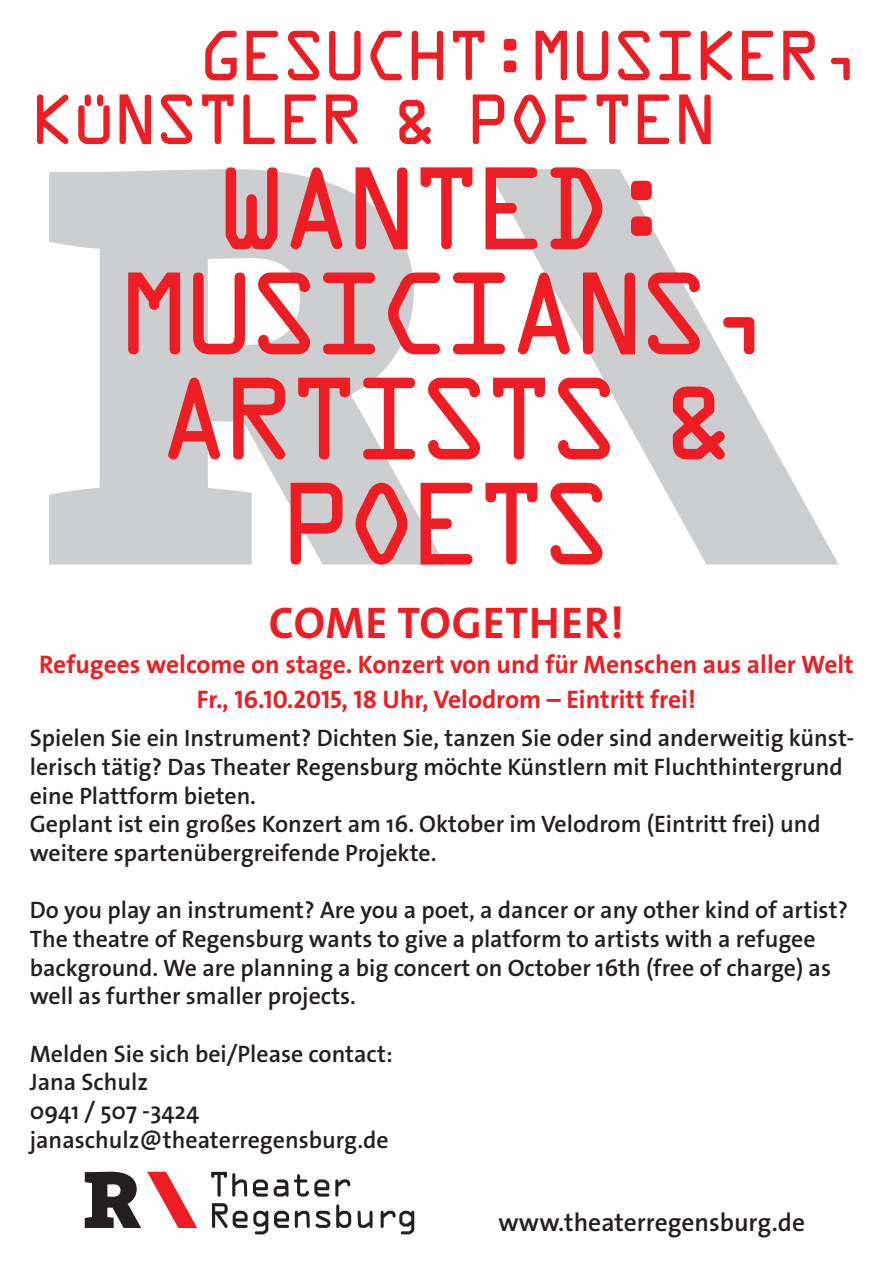
<style>
.page{position:relative;width:893px;height:1263px;background:#fff}
.page>*{position:absolute;margin:0;border:0;box-sizing:border-box;transform-origin:0 0}
.t1{font:105.15px/105.1px "OCRA Std";letter-spacing:-.1em;color:#ee1d23;text-align:center}
.t2{font:63.75px/63.8px "OCRA Std";letter-spacing:-.07em;color:#ee1d23}
.t3{font:700 44.55px "The Sans Os F";letter-spacing:.02em;color:#ee1d23}
.t4{font:700 25.5px/35.1px "The Sans Os F";color:#ee1d23;text-align:center}
.t5{font:600 25.5px "The Sans Os F";color:#231f20}
.t6{font:600 23.85px/28.7px "The Sans Os F";color:#231f20}
</style>
<div class="page">
<svg style="left:85px;top:1172px;width:56px;height:56px"></svg>
<svg style="left:147px;top:1172px;width:50px;height:56px"></svg>
<svg style="left:211px;top:1172px;width:36px;height:24px"></svg>
<svg style="left:253px;top:1179px;width:15px;height:17px"></svg>
<svg style="left:274px;top:1174px;width:55px;height:22px"></svg>
<svg style="left:335px;top:1179px;width:15px;height:17px"></svg>
<svg style="left:212px;top:1203px;width:56px;height:31px"></svg>
<svg style="left:274px;top:1211px;width:15px;height:17px"></svg>
<svg style="left:295px;top:1211px;width:15px;height:17px"></svg>
<svg style="left:316px;top:1211px;width:14px;height:17px"></svg>
<svg style="left:336px;top:1204px;width:15px;height:24px"></svg>
<svg style="left:358px;top:1211px;width:15px;height:17px"></svg>
<svg style="left:381px;top:1211px;width:33px;height:23px"></svg>
<svg style="left:49px;top:169px;width:396px;height:395px;fill:#cdced0"></svg>
<svg style="left:487px;top:169px;width:351px;height:395px"></svg>
<h2 class="t2" style="left:30px;top:30px;width:835px;text-indent:168px">GESUCHT:MUSIKER,<br>KÜNSTLER &amp; POETE</h2>
<h2 class="t2" style="left:672px;top:94px;width:47px">N</h2>
<h1 class="t1" style="left:116px;top:166px;width:662px">WANTED:<br>MUSICIANS,<br>ARTISTS &amp;<br>POETS</h1>
<h3 class="t3" style="left:269px;top:594px;width:357px">Come together!</h3>
<p class="t4" style="left:39px;top:647px;width:816px">Refugees welcome on stage. Konzert von und für Menschen aus aller Welt<br>Fr., 16.10.2015, 18 Uhr, Velodrom – Eintritt frei!</p>
<p class="t6" style="left:30px;top:724px;width:826px">Spielen Sie ein Instrument? Dichten Sie, tanzen Sie oder sind anderweitig künst&shy;lerisch tätig? Das Theater Regensburg möchte Künstlern mit Fluchthintergrund eine Plattform bieten.<br>Geplant ist ein großes Konzert am 16. Oktober im Velodrom (Eintritt frei) und weitere spartenübergreifende Projekte.</p>
<p class="t6" style="left:30px;top:896px;width:820px">Do you play an instrument? Are you a poet, a dancer or any other kind of artist?<br>The theatre of Regensburg wants to give a platform to artists with a refugee background. We are planning a big concert on October 16th (free of charge) as well as further smaller projects.</p>
<p class="t6" style="left:30px;top:1039px;width:365px">Melden Sie sich bei/Please contact:<br>Jana Schulz<br>0941 / 507 -3424 janaschulz@theaterregensburg.de</p>
<p class="t5" style="left:498px;top:1206px;width:308px">www.theaterregensburg.de</p>
</div>
